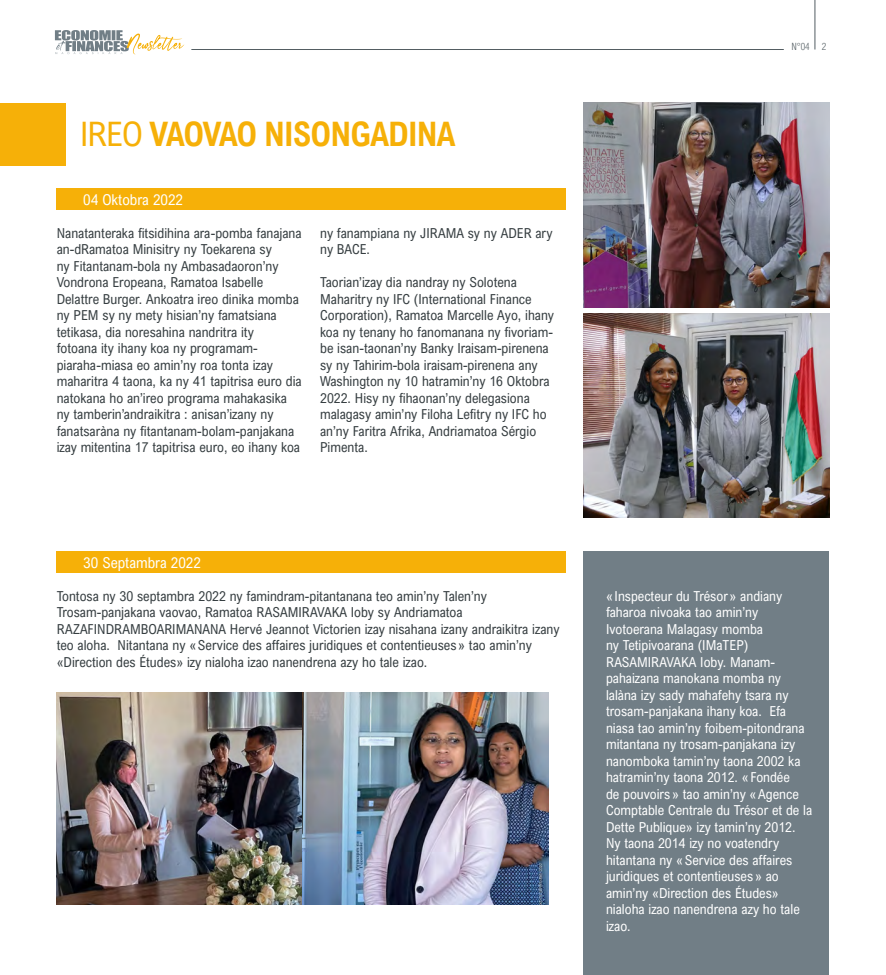
<style>
.page{position:relative;width:886px;height:975px;background:#fff}
.page>*{position:absolute;margin:0;border:0;box-sizing:border-box;transform-origin:0 0}
.t1{font:700 33.75px "Arial Nova Cond";letter-spacing:-.025em;color:#f6b008}
.t2{font:15px "Arial Nova Cond";color:#fff}
.t3{font:13.75px/16.5px "Arial Nova Cond";color:#363e41}
.t4{font:13.75px/16.5px "Arial Nova Cond";color:#fff}
.t5{font:300 10px "Arial Nova Cond";color:#535d62}
.s1{font-weight:400}
</style>
<div class="page">
<hr style="left:191px;top:49px;width:593px;height:1px;background:#535d62">
<hr style="left:815px;top:0;width:1px;height:49px;background:#535d62">
<svg style="left:55px;top:30px;width:129px;height:24px"></svg>
<div style="left:57px;top:188px;width:509px;height:22px;background:#f6b008"></div>
<div style="left:57px;top:551px;width:509px;height:21px;background:#f6b008"></div>
<div style="left:583px;top:551px;width:246px;height:423px;background:#717e86"></div>
<div style="left:0;top:103px;width:66px;height:62px;background:#f6b008"></div>
<img style="left:583px;top:103px;width:246px;height:204px">
<img style="left:583px;top:313px;width:246px;height:204px">
<img style="left:57px;top:693px;width:491px;height:211px">
<h1 class="t1" style="left:80px;top:113px;width:377px"><span class="s1">IREO</span> VAOVAO NISONGADINA</h1>
<p class="t2" style="left:83px;top:190px;width:101px">04 Oktobra 2022</p>
<p class="t3" style="left:57px;top:224px;width:247px">Nanatanteraka fitsidihina ara-pomba fanajana an-dRamatoa Minisitry ny Toekarena sy<br>ny Fitantanam-bola ny Ambasadaoron’ny Vondrona Eropeana, Ramatoa Isabelle Delattre Burger. Ankoatra ireo dinika momba ny PEM sy ny mety hisian’ny famatsiana tetikasa, dia noresahina nandritra ity<br>fotoana ity ihany koa ny programam&shy;piaraha-miasa eo amin’ny roa tonta izay maharitra 4 taona, ka ny 41 tapitrisa euro dia natokana ho an’ireo programa mahakasika ny tamberin’andraikitra : anisan’izany ny fanatsaràna ny fitantanam-bolam-panjakana izay mitentina 17 tapitrisa euro, eo ihany koa</p>
<p class="t3" style="left:320px;top:224px;width:234px">ny fanampiana ny JIRAMA sy ny ADER ary ny BACE.</p>
<p class="t3" style="left:320px;top:274px;width:235px">Taorian’izay dia nandray ny Solotena Maharitry ny IFC (International Finance Corporation), Ramatoa Marcelle Ayo, ihany koa ny tenany ho fanomanana ny fivoriam&shy;be isan-taonan’ny Banky Iraisam-pirenena sy ny Tahirim-bola iraisam-pirenena any Washington ny 10 hatramin’ny 16 Oktobra 2022. Hisy ny fihaonan’ny delegasiona malagasy amin’ny Filoha Lefitry ny IFC ho an’ny Faritra Afrika, Andriamatoa Sérgio Pimenta.</p>
<p class="t2" style="left:83px;top:553px;width:119px">30 Septambra 2022</p>
<p class="t3" style="left:57px;top:587px;width:504px">Tontosa ny 30 septambra 2022 ny famindram-pitantanana teo amin’ny Talen’ny Trosam-panjakana vaovao, Ramatoa RASAMIRAVAKA Ioby sy Andriamatoa RAZAFINDRAMBOARIMANANA Hervé Jeannot Victorien izay nisahana izany andraikitra izany teo aloha. Nitantana ny «Service des affaires juridiques et contentieuses » tao amin’ny «Direction des Études» izy nialoha izao nanendrena azy ho tale izao.</p>
<p class="t5" style="left:791px;top:40px;width:37px">N°04 2</p>
<p class="t4" style="left:606px;top:587px;width:208px">« Inspecteur du Trésor » andiany faharoa nivoaka tao amin’ny<br>Ivotoerana Malagasy momba<br>ny Tetipivoarana (IMaTEP)<br>RASAMIRAVAKA Ioby. Manam&shy;pahaizana manokana momba ny lalàna izy sady mahafehy tsara ny trosam-panjakana ihany koa. Efa niasa tao amin’ny foibem-pitondrana mitantana ny trosam-panjakana izy nanomboka tamin’ny taona 2002 ka hatramin’ny taona 2012. « Fondée<br>de pouvoirs » tao amin’ny «Agence<br>Comptable Centrale du Trésor et de la<br>Dette Publique» izy tamin’ny 2012.<br>Ny taona 2014 izy no voatendry hitantana ny «Service des affaires juridiques et contentieuses » ao amin’ny «Direction des Études» nialoha izao nanendrena azy ho tale izao.</p>
</div>
